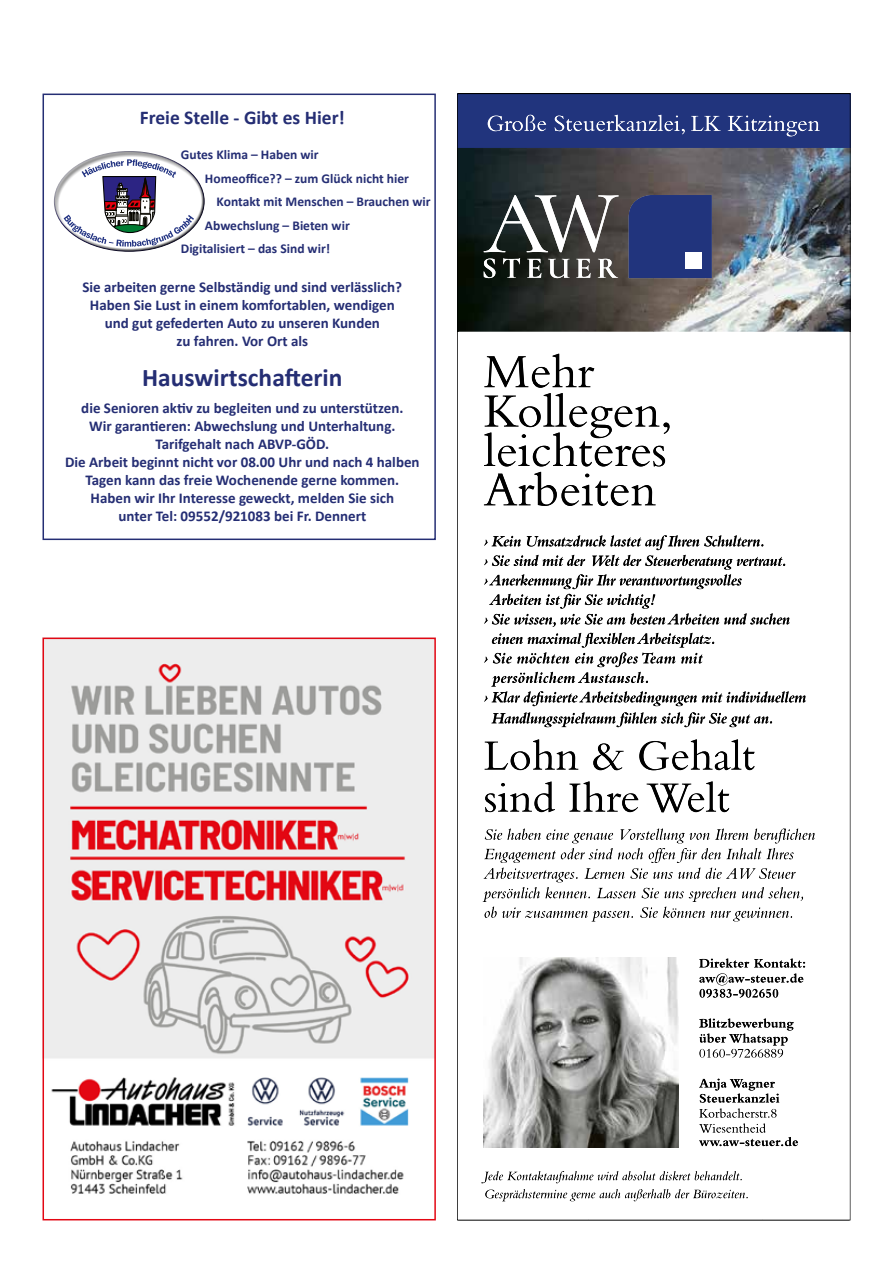
<style>
.page{position:relative;width:893px;height:1263px;background:#fff}
.page>*{position:absolute;margin:0;border:0;box-sizing:border-box;transform-origin:0 0}
.t1{font:700 25.5px "Calibri";color:#252e74}
.t2{font:700 19.5px "Calibri";color:#252e74}
.t3{font:700 15px/18px "Calibri";color:#252e74;text-align:center}
.t4{font:700 13.5px "Calibri";color:#252e74}
</style>
<div class="page">
<svg style="left:850px;top:148px;width:1px;height:184px"></svg>
<svg style="left:458px;top:95px;width:391px;height:237px;background:#4d556b"></svg>
<hr style="left:458px;top:94px;width:391px;height:1px;background:#000">
<svg style="left:458px;top:353px;width:391px;height:867px"></svg>
<img style="left:46px;top:641px;width:387px;height:553px">
<div style="left:43px;top:638px;width:393px;height:582px;border:2px solid #e30713"></div>
<div style="left:43px;top:94px;width:393px;height:446px;border:2px solid #252e74"></div>
<svg style="left:53px;top:151px;width:117px;height:72px"></svg>
<svg style="left:61px;top:166px;width:144px;height:86px"></svg>
<svg style="left:64px;top:159px;width:130px;height:88px"></svg>
<h2 class="t2" style="left:140px;top:104px;width:207px">Freie Stelle - Gibt es Hier!</h2>
<p class="t4" style="left:181px;top:145px;width:139px">Gutes Klima – Haben wir</p>
<p class="t4" style="left:205px;top:169px;width:206px">Homeoffice?? – zum Glück nicht hier</p>
<p class="t4" style="left:217px;top:192px;width:216px">Kontakt mit Menschen – Brauchen wir</p>
<p class="t4" style="left:205px;top:216px;width:146px">Abwechslung – Bieten wir</p>
<p class="t4" style="left:181px;top:239px;width:151px">Digitalisiert – das Sind wir!</p>
<p class="t3" style="left:83px;top:278px;width:321px">Sie arbeiten gerne Selbständig und sind verlässlich?<br>Haben Sie Lust in einem komfortablen, wendigen und gut gefederten Auto zu unseren Kunden<br>zu fahren. Vor Ort als</p>
<h1 class="t1" style="left:142px;top:359px;width:202px">Hauswirtschafterin</h1>
<p class="t3" style="left:65px;top:398px;width:356px">die Senioren aktiv zu begleiten und zu unterstützen.<br>Wir garantieren: Abwechslung und Unterhaltung.<br>Tarifgehalt nach ABVP-GÖD.<br>Die Arbeit beginnt nicht vor 08.00 Uhr und nach 4 halben Tagen kann das freie Wochenende gerne kommen.<br>Haben wir Ihr Interesse geweckt, melden Sie sich<br>unter Tel: 09552/921083 bei Fr. Dennert</p>
</div>
